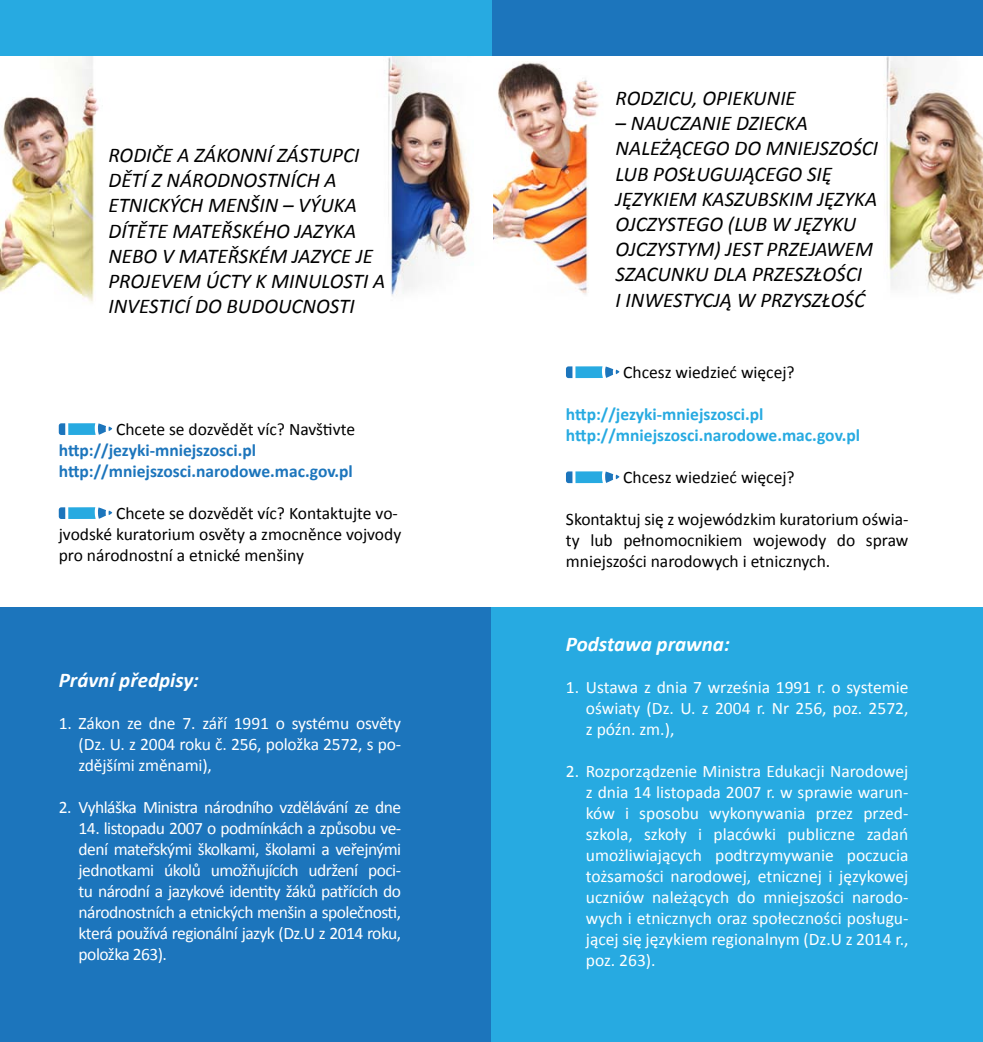
<style>
.page{position:relative;width:983px;height:1042px;background:#fff}
.page>*{position:absolute;margin:0;border:0;box-sizing:border-box;transform-origin:0 0}
.t1{font:italic 21px/25.2px "Calibri";color:#000}
.t2{font:italic 700 21px "Calibri";color:#fff}
.t3{font:17.5px/21px "Calibri";letter-spacing:-.01em;color:#fff;text-align:justify}
.t4{font:17.5px/21px "Calibri";color:#000}
.t5{font:700 17.5px/21px "Calibri";color:#1c75bc}
.t6{font:700 17.5px/21px "Calibri";color:#27aae1}
.t7{font:17.5px "Calibri";letter-spacing:-.03em;color:#fff}
</style>
<div class="page">
<div style="left:0;top:608px;width:494px;height:434px;background:#1c75bc"></div>
<img style="left:0;top:56px;width:471px;height:247px">
<svg style="left:59px;top:423px;width:53px;height:12px"></svg>
<svg style="left:59px;top:507px;width:53px;height:12px"></svg>
<img style="left:493px;top:56px;width:489px;height:239px">
<div style="left:491px;top:608px;width:491px;height:434px;background:#27aae1"></div>
<svg style="left:566px;top:366px;width:53px;height:12px"></svg>
<svg style="left:566px;top:471px;width:53px;height:12px"></svg>
<div style="left:492px;top:0;width:490px;height:56px;background:#1c75bc"></div>
<div style="left:0;top:0;width:491px;height:56px;background:#27aae1"></div>
<p class="t1" style="left:108px;top:142px;width:278px">RODIČE A ZÁKONNÍ ZÁSTUPCI<br>DĚTÍ Z NÁRODNOSTNÍCH A<br>ETNICKÝCH MENŠIN – VÝUKA<br>DÍTĚTE MATEŘSKÉHO JAZYKA<br>NEBO V MATEŘSKÉM JAZYCE JE<br>PROJEVEM ÚCTY K MINULOSTI A<br>INVESTICÍ DO BUDOUCNOSTI</p>
<p class="t4" style="left:116px;top:419px;width:240px">Chcete se dozvědět víc? Navštivte</p>
<p class="t5" style="left:59px;top:440px;width:295px">http://jezyki-mniejszosci.pl http://mniejszosci.narodowe.mac.gov.pl</p>
<p class="t4" style="left:59px;top:503px;width:344px;text-indent:57px">Chcete se dozvědět víc? Kontaktujte vo&shy;jvodské kuratorium osvěty a zmocněnce vojvody pro národnostní a etnické menšiny</p>
<p class="t2" style="left:59px;top:667px;width:142px">Právní předpisy:</p>
<p class="t3" style="left:79px;top:713px;width:324px;text-indent:-20px">1. Zákon ze dne 7. září 1991 o systému osvěty (Dz. U. z 2004 roku č. 256, položka 2572, s po&shy;zdějšími změnami),</p>
<p class="t7" style="left:59px;top:796px;width:344px">2. Vyhláška Ministra národního vzdělávání ze dne</p>
<p class="t3" style="left:79px;top:818px;width:324px">14. listopadu 2007 o podmínkách a způsobu ve&shy;dení mateřskými školkami, školami a veřejnými jednotkami úkolů umožňujících udržení poci&shy;tu národní a jazykové identity žáků patřících do národnostních a etnických menšin a společnosti, která používá regionální jazyk (Dz.U z 2014 roku, položka 263).</p>
<p class="t1" style="left:615px;top:85px;width:182px">RODZICU, OPIEKUNIE</p>
<p class="t1" style="left:615px;top:110px;width:264px">– NAUCZANIE DZIECKA<br>NALEŻĄCEGO DO MNIEJSZOŚCI<br>LUB POSŁUGUJĄCEGO SIĘ<br>JĘZYKIEM KASZUBSKIM JĘZYKA<br>OJCZYSTEGO (LUB W JĘZYKU<br>OJCZYSTYM) JEST PRZEJAWEM<br>SZACUNKU DLA PRZESZŁOŚCI<br>I INWESTYCJĄ W PRZYSZŁOŚĆ</p>
<p class="t4" style="left:623px;top:362px;width:173px">Chcesz wiedzieć więcej?</p>
<p class="t6" style="left:566px;top:404px;width:295px">http://jezyki-mniejszosci.pl http://mniejszosci.narodowe.mac.gov.pl</p>
<p class="t4" style="left:623px;top:467px;width:173px">Chcesz wiedzieć więcej?</p>
<p class="t4" style="left:566px;top:509px;width:344px;text-align:justify">Skontaktuj się z wojewódzkim kuratorium oświa&shy;ty lub pełnomocnikiem wojewody do spraw mniejszości narodowych i etnicznych.</p>
<p class="t2" style="left:566px;top:631px;width:165px">Podstawa prawna:</p>
<p class="t3" style="left:585px;top:677px;width:324px;text-indent:-20px">1. Ustawa z dnia 7 września 1991 r. o systemie oświaty (Dz. U. z 2004 r. Nr 256, poz. 2572, z późn. zm.),</p>
<p class="t3" style="left:585px;top:761px;width:324px;text-indent:-20px">2. Rozporządzenie Ministra Edukacji Narodowej z dnia 14 listopada 2007 r. w sprawie warun&shy;ków i sposobu wykonywania przez przed&shy;szkola, szkoły i placówki publiczne zadań umożliwiających podtrzymywanie poczucia tożsamości narodowej, etnicznej i językowej uczniów należących do mniejszości narodo&shy;wych i etnicznych oraz społeczności posługu&shy;jącej się językiem regionalnym (Dz.U z 2014 r., poz. 263).</p>
</div>
